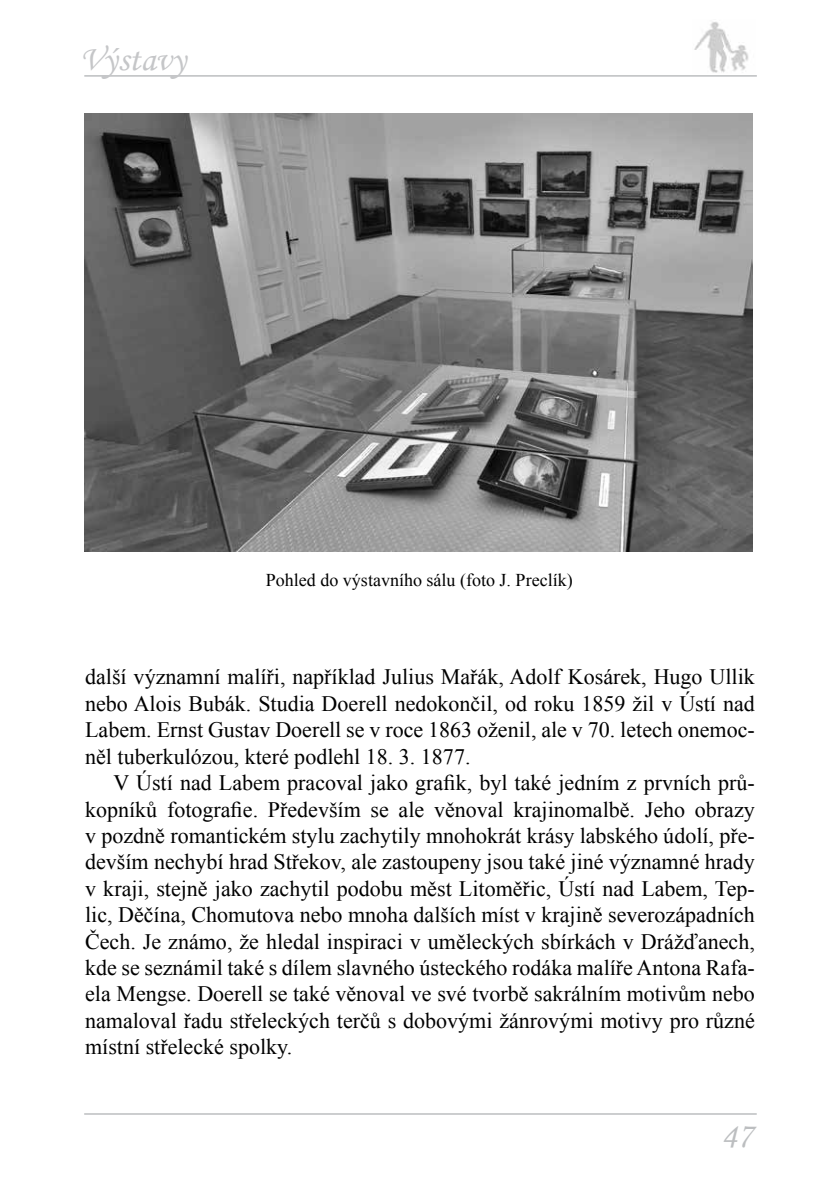
<style>
.page{position:relative;width:840px;height:1191px;background:#fff}
.page>*{position:absolute;margin:0;border:0;box-sizing:border-box;transform-origin:0 0}
.t1{font:36px "Monotype Corsiva";color:#c5c6c8}
.t2{font:36px "Monotype Corsiva";color:#bcbec0}
.t3{font:22px/26.4px "Times New Roman";color:#000;text-align:justify}
.t4{font:18px "Times New Roman";color:#000}
</style>
<div class="page">
<hr style="left:84px;top:75px;width:672px;height:2px;background:#bcbec0">
<hr style="left:84px;top:1113px;width:672px;height:1px;background:#bcbec0">
<img style="left:694px;top:22px;width:55px;height:51px">
<img style="left:84px;top:113px;width:667px;height:438px">
<h1 class="t1" style="left:80px;top:37px;width:107px">Výstavy</h1>
<p class="t4" style="left:266px;top:568px;width:308px">Pohled do výstavního sálu (foto J. Preclík)</p>
<p class="t3" style="left:85px;top:663px;width:670px">další významní malíři, například Julius Mařák, Adolf Kosárek, Hugo Ullik nebo Alois Bubák. Studia Doerell nedokončil, od roku 1859 žil v Ústí nad Labem. Ernst Gustav Doerell se v roce 1863 oženil, ale v 70. letech onemoc&shy;něl tuberkulózou, které podlehl 18. 3. 1877.</p>
<p class="t3" style="left:85px;top:769px;width:671px;text-indent:28px">V Ústí nad Labem pracoval jako grafik, byl také jedním z prvních prů&shy;kopníků fotografie. Především se ale věnoval krajinomalbě. Jeho obrazy v pozdně romantickém stylu zachytily mnohokrát krásy labského údolí, pře&shy;devším nechybí hrad Střekov, ale zastoupeny jsou také jiné významné hrady v kraji, stejně jako zachytil podobu měst Litoměřic, Ústí nad Labem, Tep&shy;lic, Děčína, Chomutova nebo mnoha dalších míst v krajině severozápadních Čech. Je známo, že hledal inspiraci v uměleckých sbírkách v Drážďanech, kde se seznámil také s dílem slavného ústeckého rodáka malíře Antona Rafa&shy;ela Mengse. Doerell se také věnoval ve své tvorbě sakrálním motivům nebo namaloval řadu střeleckých terčů s dobovými žánrovými motivy pro různé místní střelecké spolky.</p>
<h1 class="t2" style="left:720px;top:1114px;width:33px">47</h1>
</div>
